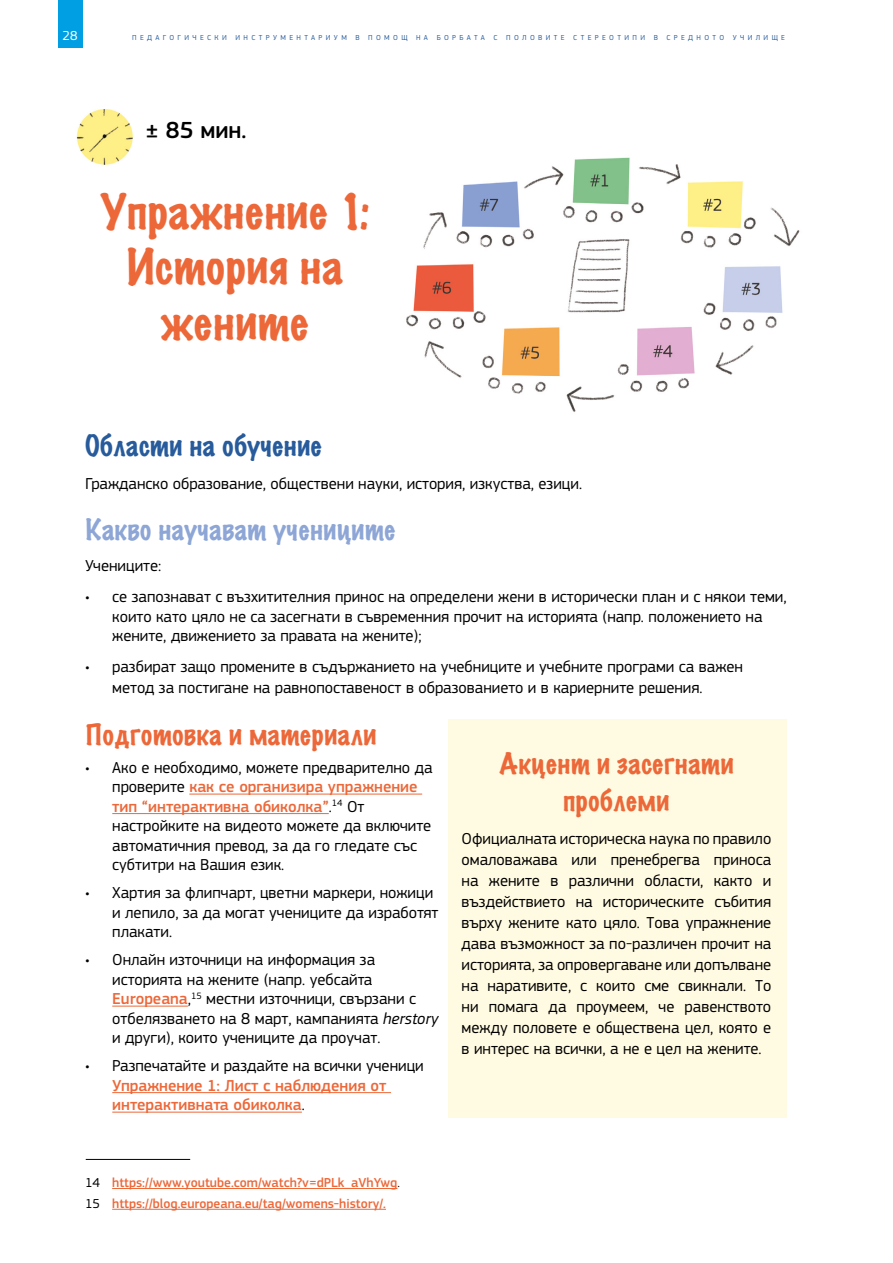
<style>
.page{position:relative;width:893px;height:1263px;background:#fff}
.page>*{position:absolute;margin:0;border:0;box-sizing:border-box;transform-origin:0 0}
.nadpis_activity{font:100 45px/55.5px "Marker Felt";color:#ec6839;text-align:center}
.t1{font:100 27px/36.9px "Marker Felt";color:#ec6839;text-align:center}
.t2{font:100 27px "Marker Felt";color:#8da6d6}
.t3{font:100 27px "Marker Felt";color:#275b9b}
.t4{font:500 24.3px "EC Square Sans Pro";color:#000}
.t5{font:16.5px/19.5px "EC Square Sans Pro";color:#000}
.t6{font:500 16.5px/19.5px "EC Square Sans Pro";color:#ec6839}
.poznamka{font:500 13.5px "EC Square Sans Pro";color:#ec6839}
.t7{font:13.5px "EC Square Sans Pro";color:#fff}
.t8{font:7.5px "EC Square Sans Pro";letter-spacing:.45em;color:#275b9b}
.s1{font-weight:500;color:#ec6839}
.s2{font-style:italic}
.s3{font-weight:400;color:#000}
</style>
<div class="page">
<div style="left:58px;top:0;width:24px;height:48px;background:#009fe3"></div>
<img style="left:406px;top:157px;width:394px;height:255px">
<hr style="left:189px;top:793px;width:233px;height:1px;background:#ec6839">
<hr style="left:112px;top:813px;width:217px;height:1px;background:#ec6839">
<hr style="left:112px;top:1005px;width:76px;height:1px;background:#ec6839">
<hr style="left:112px;top:1092px;width:279px;height:1px;background:#ec6839">
<hr style="left:112px;top:1112px;width:190px;height:1px;background:#ec6839">
<img style="left:76px;top:109px;width:57px;height:56px">
<div style="left:449px;top:720px;width:338px;height:398px;background:#fffbe2"></div>
<hr style="left:112px;top:1188px;width:285px;height:1px;background:#ec6839">
<hr style="left:112px;top:1209px;width:274px;height:1px;background:#ec6839">
<hr style="left:86px;top:1159px;width:104px;height:1px;background:#000">
<p class="t7" style="left:63px;top:28px;width:17px">28</p>
<p class="t8" style="left:132px;top:33px;width:654px">ПЕДАГОГИЧЕСКИ ИНСТРУМЕНТАРИУМ В ПОМОЩ НА БОРБАТА С ПОЛОВИТЕ СТЕРЕОТИПИ В СРЕДНОТО УЧИЛИЩЕ</p>
<p class="t4" style="left:145px;top:116px;width:103px">± 85 мин.</p>
<p class="nadpis_activity" style="left:100px;top:183px;width:272px">Упражнение 1:<br>История на</p>
<p class="nadpis_activity" style="left:160px;top:294px;width:151px">жените</p>
<p class="t3" style="left:85px;top:425px;width:239px">Области на обучение</p>
<p class="t5" style="left:85px;top:474px;width:498px">Гражданско образование, обществени науки, история, изкуства, езици.</p>
<p class="t2" style="left:85px;top:509px;width:312px">Какво научават учениците</p>
<p class="t5" style="left:85px;top:556px;width:78px">Учениците:</p>
<p class="t5" style="left:112px;top:587px;width:676px;text-indent:-27px">• се запознават с възхитителния принос на определени жени в исторически план и с някои теми, които като цяло не са засегнати в съвременния прочит на историята (напр. положението на жените, движението за правата на жените);</p>
<p class="t5" style="left:112px;top:656px;width:632px;line-height:21px;text-indent:-27px">• разбират защо промените в съдържанието на учебниците и учебните програми са важен метод за постигане на равнопоставеност в образованието и в кариерните решения.</p>
<p class="t1" style="left:85px;top:715px;width:293px">Подготовка и материали</p>
<p class="t5" style="left:112px;top:757px;width:322px;text-indent:-27px">• Ако е необходимо, можете предварително да проверите <span class="s1">как се организира упражнение тип “интерактивна обиколка”</span>.<sup>14</sup> От настройките на видеото можете да включите автоматичния превод, за да го гледате със субтитри на Вашия език.</p>
<p class="t5" style="left:112px;top:883px;width:328px;text-indent:-27px">• Хартия за флипчарт, цветни маркери, ножици и лепило, за да могат учениците да изработят плакати.</p>
<p class="t5" style="left:112px;top:950px;width:328px;text-indent:-27px">• Онлайн източници на информация за историята на жените (напр. уебсайта <span class="s1">Europeana</span>,<sup>15</sup> местни източници, свързани с отбелязването на 8 март, кампанията <span class="s2">herstory </span>и други), които учениците да проучат.</p>
<p class="t6" style="left:112px;top:1056px;width:313px;text-indent:-27px"><span class="s3">• Разпечатайте и раздайте на всички ученици<br></span>Упражнение 1: Лист с наблюдения от интерактивната обиколка<span class="s3">.</span></p>
<p class="t1" style="left:499px;top:745px;width:236px">Акцент и засегнати проблеми</p>
<p class="t5" style="left:462px;top:828px;width:311px;line-height:21px;text-align:justify">Официалната историческа наука по правило омаловажава или пренебрегва приноса на жените в различни области, както и въздействието на историческите събития върху жените като цяло. Това упражнение дава възможност за по-различен прочит на историята, за опровергаване или допълване на наративите, с които сме свикнали. То ни помага да проумеем, че равенството между половете е обществена цел, която е в интерес на всички, а не е цел на жените.</p>
<p class="poznamka" style="left:85px;top:1174px;width:316px"><span class="s3">14</span> https://www.youtube.com/watch?v=dPLk_aVhYwg<span class="s3">.</span></p>
<p class="poznamka" style="left:85px;top:1195px;width:302px"><span class="s3">15</span> https://blog.europeana.eu/tag/womens-history/.</p>
</div>
